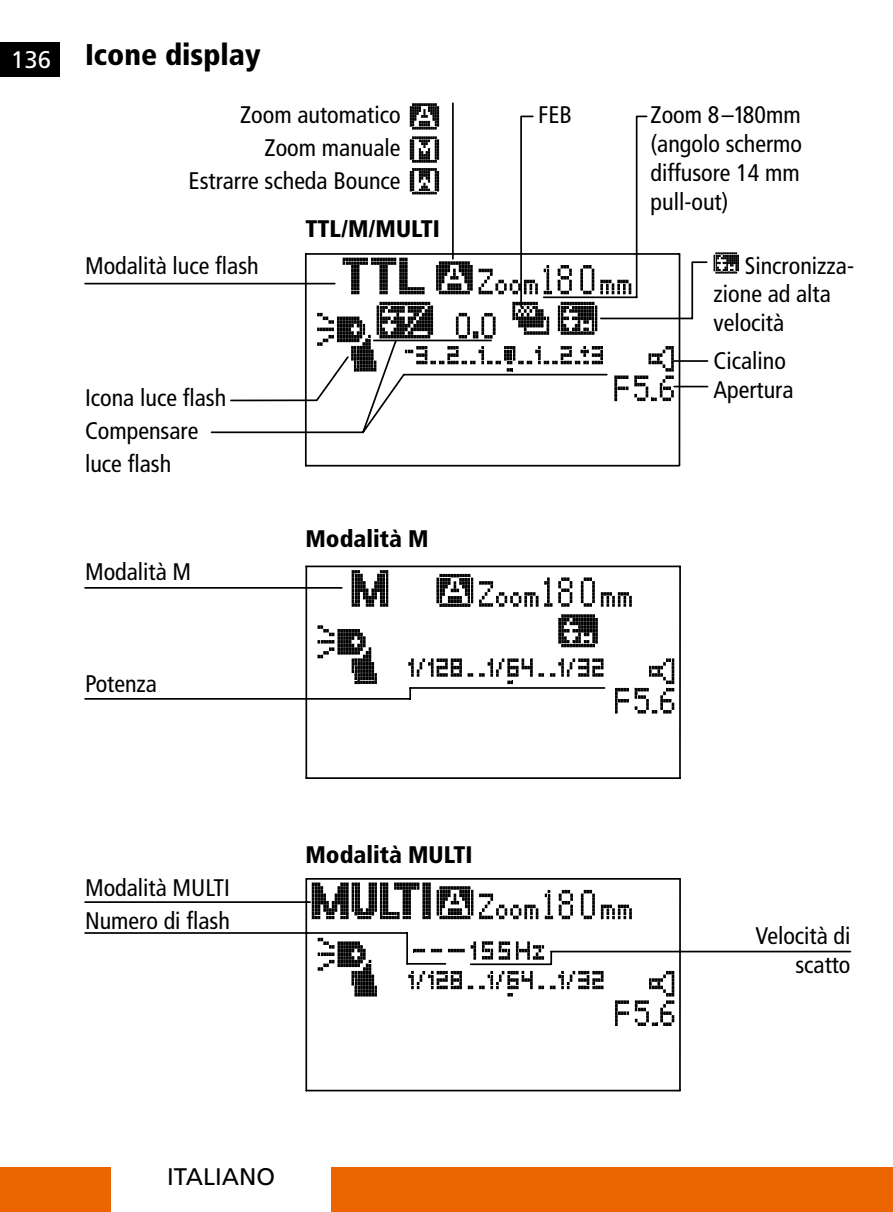
<style>
.page{position:relative;width:893px;height:1212px;background:#fff}
.page>*{position:absolute;margin:0;border:0;box-sizing:border-box;transform-origin:0 0}
.t1{font:900 condensed 30px "Frutiger LT";color:#000}
.t2{font:condensed 24px/28.8px "Frutiger LT";color:#000}
.t3{font:900 condensed 24px "Frutiger LT";color:#000}
.t4{font:24px "Frutiger LT";color:#000}
</style>
<div class="page">
<div style="left:331px;top:1167px;width:562px;height:45px;background:#ec6500"></div>
<div style="left:0;top:1167px;width:111px;height:45px;background:#ec6500"></div>
<div style="left:0;top:43px;width:60px;height:34px;background:#000"></div>
<svg style="left:304px;top:435px;width:377px;height:32px"></svg>
<svg style="left:84px;top:253px;width:625px;height:182px"></svg>
<svg style="left:713px;top:252px;width:26px;height:22px"></svg>
<svg style="left:229px;top:103px;width:445px;height:299px"></svg>
<hr style="left:674px;top:386px;width:34px;height:1px;background:#000">
<hr style="left:679px;top:566px;width:2px;height:212px;background:#000">
<hr style="left:306px;top:777px;width:374px;height:2px;background:#000">
<hr style="left:305px;top:566px;width:2px;height:212px;background:#000">
<hr style="left:306px;top:565px;width:374px;height:2px;background:#000">
<svg style="left:352px;top:570px;width:36px;height:37px"></svg>
<svg style="left:437px;top:574px;width:36px;height:33px"></svg>
<svg style="left:318px;top:625px;width:59px;height:59px"></svg>
<svg style="left:408px;top:658px;width:54px;height:19px"></svg>
<svg style="left:468px;top:673px;width:5px;height:4px"></svg>
<svg style="left:479px;top:658px;width:65px;height:26px"></svg>
<svg style="left:550px;top:658px;width:53px;height:19px"></svg>
<svg style="left:558px;top:614px;width:40px;height:33px"></svg>
<svg style="left:601px;top:592px;width:31px;height:15px"></svg>
<svg style="left:581px;top:577px;width:14px;height:30px"></svg>
<svg style="left:479px;top:581px;width:59px;height:26px"></svg>
<svg style="left:558px;top:577px;width:14px;height:30px"></svg>
<svg style="left:544px;top:577px;width:8px;height:30px"></svg>
<svg style="left:615px;top:688px;width:14px;height:25px"></svg>
<svg style="left:635px;top:658px;width:39px;height:55px"></svg>
<hr style="left:85px;top:587px;width:257px;height:2px;background:#000">
<hr style="left:410px;top:687px;width:195px;height:2px;background:#000">
<svg style="left:409px;top:688px;width:2px;height:11px"></svg>
<hr style="left:85px;top:698px;width:325px;height:2px;background:#000">
<hr style="left:306px;top:878px;width:374px;height:2px;background:#000">
<svg style="left:437px;top:886px;width:36px;height:33px"></svg>
<svg style="left:312px;top:882px;width:119px;height:37px"></svg>
<svg style="left:318px;top:938px;width:59px;height:58px"></svg>
<svg style="left:408px;top:971px;width:54px;height:18px"></svg>
<svg style="left:468px;top:986px;width:5px;height:3px"></svg>
<svg style="left:479px;top:971px;width:54px;height:25px"></svg>
<svg style="left:539px;top:986px;width:5px;height:3px"></svg>
<svg style="left:550px;top:971px;width:53px;height:18px"></svg>
<svg style="left:448px;top:949px;width:17px;height:3px"></svg>
<svg style="left:431px;top:949px;width:11px;height:3px"></svg>
<svg style="left:414px;top:949px;width:11px;height:3px"></svg>
<svg style="left:516px;top:941px;width:28px;height:19px"></svg>
<svg style="left:471px;top:941px;width:5px;height:19px"></svg>
<svg style="left:482px;top:941px;width:11px;height:18px"></svg>
<svg style="left:499px;top:941px;width:11px;height:19px"></svg>
<svg style="left:601px;top:905px;width:31px;height:14px"></svg>
<svg style="left:581px;top:890px;width:14px;height:29px"></svg>
<svg style="left:479px;top:893px;width:59px;height:26px"></svg>
<svg style="left:559px;top:890px;width:14px;height:29px"></svg>
<svg style="left:545px;top:890px;width:8px;height:29px"></svg>
<svg style="left:615px;top:1000px;width:14px;height:26px"></svg>
<svg style="left:635px;top:971px;width:39px;height:55px"></svg>
<hr style="left:85px;top:901px;width:225px;height:2px;background:#000">
<hr style="left:471px;top:963px;width:80px;height:2px;background:#000">
<svg style="left:550px;top:951px;width:2px;height:13px"></svg>
<hr style="left:551px;top:951px;width:299px;height:1px;background:#000">
<hr style="left:407px;top:963px;width:38px;height:2px;background:#000">
<hr style="left:406px;top:933px;width:2px;height:31px;background:#000">
<hr style="left:85px;top:932px;width:322px;height:2px;background:#000">
<hr style="left:679px;top:879px;width:2px;height:211px;background:#000">
<hr style="left:306px;top:1090px;width:374px;height:1px;background:#000">
<hr style="left:305px;top:879px;width:2px;height:211px;background:#000">
<p class="t1" style="left:11px;top:37px;width:251px"><sub>136</sub> Icone display</p>
<p class="t2" style="left:189px;top:99px;width:213px;line-height:33px;text-align:right">Zoom automatico<br>Zoom manuale<br>Estrarre scheda Bounce</p>
<p class="t3" style="left:305px;top:215px;width:136px">TTL/M/MULTI</p>
<p class="t2" style="left:85px;top:251px;width:175px">Modalità luce flash</p>
<p class="t2" style="left:85px;top:381px;width:143px;line-height:33px">Icona luce flash<br>Compensare luce flash</p>
<p class="t2" style="left:85px;top:558px;width:108px">Modalità M</p>
<p class="t2" style="left:85px;top:669px;width:73px">Potenza</p>
<p class="t2" style="left:85px;top:871px;width:146px;line-height:33px">Modalità MULTI<br>Numero di flash</p>
<p class="t3" style="left:305px;top:524px;width:125px">Modalità M</p>
<p class="t3" style="left:305px;top:840px;width:169px">Modalità MULTI</p>
<p class="t2" style="left:538px;top:101px;width:35px">FEB</p>
<p class="t4" style="left:167px;top:1162px;width:110px">ITALIANO</p>
<p class="t2" style="left:651px;top:101px;width:153px;text-align:justify">Zoom 8–180mm (angolo schermo diffusore 14 mm pull-out)</p>
<p class="t2" style="left:713px;top:251px;width:140px;text-indent:31px">Sincronizza&shy;zione ad alta velocità</p>
<p class="t2" style="left:713px;top:347px;width:81px">Cicalino<br>Apertura</p>
<p class="t2" style="left:755px;top:921px;width:97px;text-align:right">Velocità di scatto</p>
</div>
